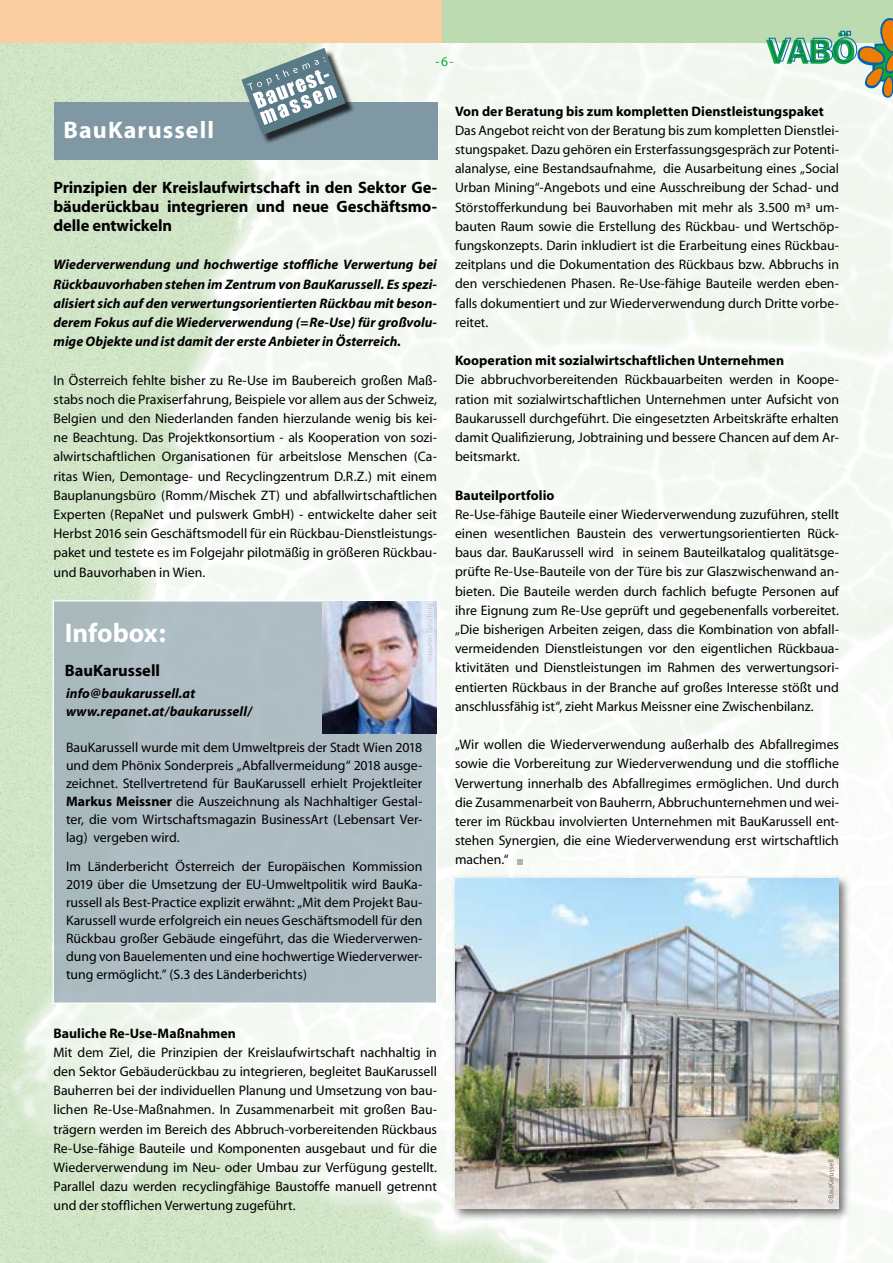
<style>
.page{position:relative;width:893px;height:1263px;background:#fff}
.page>*{position:absolute;margin:0;border:0;box-sizing:border-box;transform-origin:0 0}
.t1{font:700 27px "Myriad";letter-spacing:-.005em;color:#fff}
.t2{font:700 24px "Myriad";letter-spacing:.045em;color:#fff}
.t3{font:700 16.5px/19.2px "Myriad";letter-spacing:-.005em;color:#000;text-align:justify}
.t4{font:13.8px/19.2px "Myriad";color:#000;text-align:justify}
.t5{font:italic 700 13.8px/19.2px "Myriad";letter-spacing:.005em;color:#000;text-align:justify}
.t6{font:700 13.8px "Myriad";letter-spacing:.005em;color:#000}
.t7{font:13.5px "Myriad";color:#13a538}
.s1{font-weight:700}
</style>
<div class="page">
<img style="left:892px;top:101px;width:1px;height:1162px">
<img style="left:0;top:43px;width:892px;height:1220px">
<div style="left:0;top:0;width:446px;height:43px;background:#fbcea2"></div>
<div style="left:442px;top:0;width:451px;height:43px;background:#bddbb0"></div>
<svg style="left:766px;top:18px;width:127px;height:83px"></svg>
<svg style="left:825px;top:408px;width:5px;height:40px"></svg>
<svg style="left:462px;top:330px;width:5px;height:19px"></svg>
<div style="left:54px;top:102px;width:383px;height:58px;background:#7f98a3"></div>
<div style="left:52px;top:600px;width:385px;height:404px;background:#aebdc3;border:2px solid #fff"></div>
<img style="left:323px;top:601px;width:113px;height:132px">
<svg style="left:517px;top:858px;width:6px;height:6px"></svg>
<div style="left:243px;top:50px;width:112px;height:94px;background:#000;opacity:.75"></div>
<svg style="left:241px;top:48px;width:105px;height:87px"></svg>
<div style="left:451px;top:874px;width:400px;height:347px;background:#000;opacity:.55"></div>
<img style="left:455px;top:879px;width:384px;height:330px">
<svg style="left:427px;top:604px;width:7px;height:57px"></svg>
<svg style="left:825px;top:1154px;width:8px;height:49px"></svg>
<p class="t7" style="left:435px;top:55px;width:20px">- 6 -</p>
<h2 class="t2" style="left:64px;top:118px;width:152px">BauKarussell</h2>
<p class="t3" style="left:54px;top:178px;width:385px">Prinzipien der Kreislaufwirtschaft in den Sektor Ge&shy;bäuderückbau integrieren und neue Geschäftsmo&shy;delle entwickeln</p>
<p class="t5" style="left:54px;top:256px;width:385px">Wiederverwendung und hochwertige stoffliche Verwertung bei Rückbauvorhaben stehen im Zentrum von BauKarussell. Es spezi&shy;alisiert sich auf den verwertungsorientierten Rückbau mit beson&shy;derem Fokus auf die Wiederverwendung (=Re-Use) für großvolu&shy;mige Objekte und ist damit der erste Anbieter in Österreich.</p>
<p class="t4" style="left:54px;top:371px;width:385px">In Österreich fehlte bisher zu Re-Use im Baubereich großen Maß&shy;stabs noch die Praxiserfahrung, Beispiele vor allem aus der Schweiz, Belgien und den Niederlanden fanden hierzulande wenig bis kei&shy;ne Beachtung. Das Projektkonsortium - als Kooperation von sozi&shy;alwirtschaftlichen Organisationen für arbeitslose Menschen (Ca&shy;ritas Wien, Demontage- und Recyclingzentrum D.R.Z.) mit einem Bauplanungsbüro (Romm/Mischek ZT) und abfallwirtschaftlichen Experten (RepaNet und pulswerk GmbH) - entwickelte daher seit Herbst 2016 sein Geschäftsmodell für ein Rückbau-Dienstleistungs&shy;paket und testete es im Folgejahr pilotmäßig in größeren Rückbau&shy;und Bauvorhaben in Wien.</p>
<h1 class="t1" style="left:65px;top:619px;width:103px">Infobox:</h1>
<p class="t3" style="left:65px;top:661px;width:97px">BauKarussell</p>
<p class="t5" style="left:66px;top:685px;width:188px;line-height:18px">info@baukarussell.at www.repanet.at/baukarussell/</p>
<p class="t4" style="left:66px;top:739px;width:358px;line-height:18px">BauKarussell wurde mit dem Umweltpreis der Stadt Wien 2018 und dem Phönix Sonderpreis „Abfallvermeidung“ 2018 ausge&shy;zeichnet. Stellvertretend für BauKarussell erhielt Projektleiter <span class="s1">Markus Meissner</span> die Auszeichnung als Nachhaltiger Gestal&shy;ter, die vom Wirtschaftsmagazin BusinessArt (Lebensart Ver&shy;lag) vergeben wird.</p>
<p class="t4" style="left:66px;top:858px;width:358px;line-height:18px">Im Länderbericht Österreich der Europäischen Kommission 2019 über die Umsetzung der EU-Umweltpolitik wird BauKa&shy;russell als Best-Practice explizit erwähnt: „Mit dem Projekt Bau-Karussell wurde erfolgreich ein neues Geschäftsmodell für den Rückbau großer Gebäude eingeführt, das die Wiederverwen&shy;dung von Bauelementen und eine hochwertige Wiederverwer&shy;tung ermöglicht.” (S.3 des Länderberichts)</p>
<p class="t6" style="left:455px;top:104px;width:370px">Von der Beratung bis zum kompletten Dienstleistungspaket</p>
<p class="t4" style="left:455px;top:121px;width:385px">Das Angebot reicht von der Beratung bis zum kompletten Dienstlei&shy;stungspaket. Dazu gehören ein Ersterfassungsgespräch zur Potenti&shy;alanalyse, eine Bestandsaufnahme, die Ausarbeitung eines „Social Urban Mining“-Angebots und eine Ausschreibung der Schad- und Störstofferkundung bei Bauvorhaben mit mehr als 3.500 m³ um&shy;bauten Raum sowie die Erstellung des Rückbau- und Wertschöp&shy;fungskonzepts. Darin inkludiert ist die Erarbeitung eines Rückbau&shy;zeitplans und die Dokumentation des Rückbaus bzw. Abbruchs in den verschiedenen Phasen. Re-Use-fähige Bauteile werden eben&shy;falls dokumentiert und zur Wiederverwendung durch Dritte vorbe&shy;reitet.</p>
<p class="t6" style="left:455px;top:353px;width:331px">Kooperation mit sozialwirtschaftlichen Unternehmen</p>
<p class="t4" style="left:455px;top:371px;width:385px">Die abbruchvorbereitenden Rückbauarbeiten werden in Koope&shy;ration mit sozialwirtschaftlichen Unternehmen unter Aufsicht von Baukarussell durchgeführt. Die eingesetzten Arbeitskräfte erhalten damit Qualifizierung, Jobtraining und bessere Chancen auf dem Ar&shy;beitsmarkt.</p>
<p class="t6" style="left:455px;top:488px;width:101px">Bauteilportfolio</p>
<p class="t4" style="left:455px;top:505px;width:385px">Re-Use-fähige Bauteile einer Wiederverwendung zuzuführen, stellt einen wesentlichen Baustein des verwertungsorientierten Rück&shy;baus dar. BauKarussell wird in seinem Bauteilkatalog qualitätsge&shy;prüfte Re-Use-Bauteile von der Türe bis zur Glaszwischenwand an&shy;bieten. Die Bauteile werden durch fachlich befugte Personen auf ihre Eignung zum Re-Use geprüft und gegebenenfalls vorbereitet. „Die bisherigen Arbeiten zeigen, dass die Kombination von abfall&shy;vermeidenden Dienstleistungen vor den eigentlichen Rückbaua&shy;ktivitäten und Dienstleistungen im Rahmen des verwertungsori&shy;entierten Rückbaus in der Branche auf großes Interesse stößt und anschlussfähig ist“, zieht Markus Meissner eine Zwischenbilanz.</p>
<p class="t4" style="left:455px;top:736px;width:385px">„Wir wollen die Wiederverwendung außerhalb des Abfallregimes sowie die Vorbereitung zur Wiederverwendung und die stoffliche Verwertung innerhalb des Abfallregimes ermöglichen. Und durch die Zusammenarbeit von Bauherrn, Abbruchunternehmen und wei&shy;terer im Rückbau involvierten Unternehmen mit BauKarussell ent&shy;stehen Synergien, die eine Wiederverwendung erst wirtschaftlich machen.“</p>
<p class="t6" style="left:54px;top:1026px;width:184px">Bauliche Re-Use-Maßnahmen</p>
<p class="t4" style="left:54px;top:1043px;width:385px">Mit dem Ziel, die Prinzipien der Kreislaufwirtschaft nachhaltig in den Sektor Gebäuderückbau zu integrieren, begleitet BauKarussell Bauherren bei der individuellen Planung und Umsetzung von bau&shy;lichen Re-Use-Maßnahmen. In Zusammenarbeit mit großen Bau&shy;trägern werden im Bereich des Abbruch-vorbereitenden Rückbaus Re-Use-fähige Bauteile und Komponenten ausgebaut und für die Wiederverwendung im Neu- oder Umbau zur Verfügung gestellt.<br>Parallel dazu werden recyclingfähige Baustoffe manuell getrennt und der stofflichen Verwertung zugeführt.</p>
</div>
